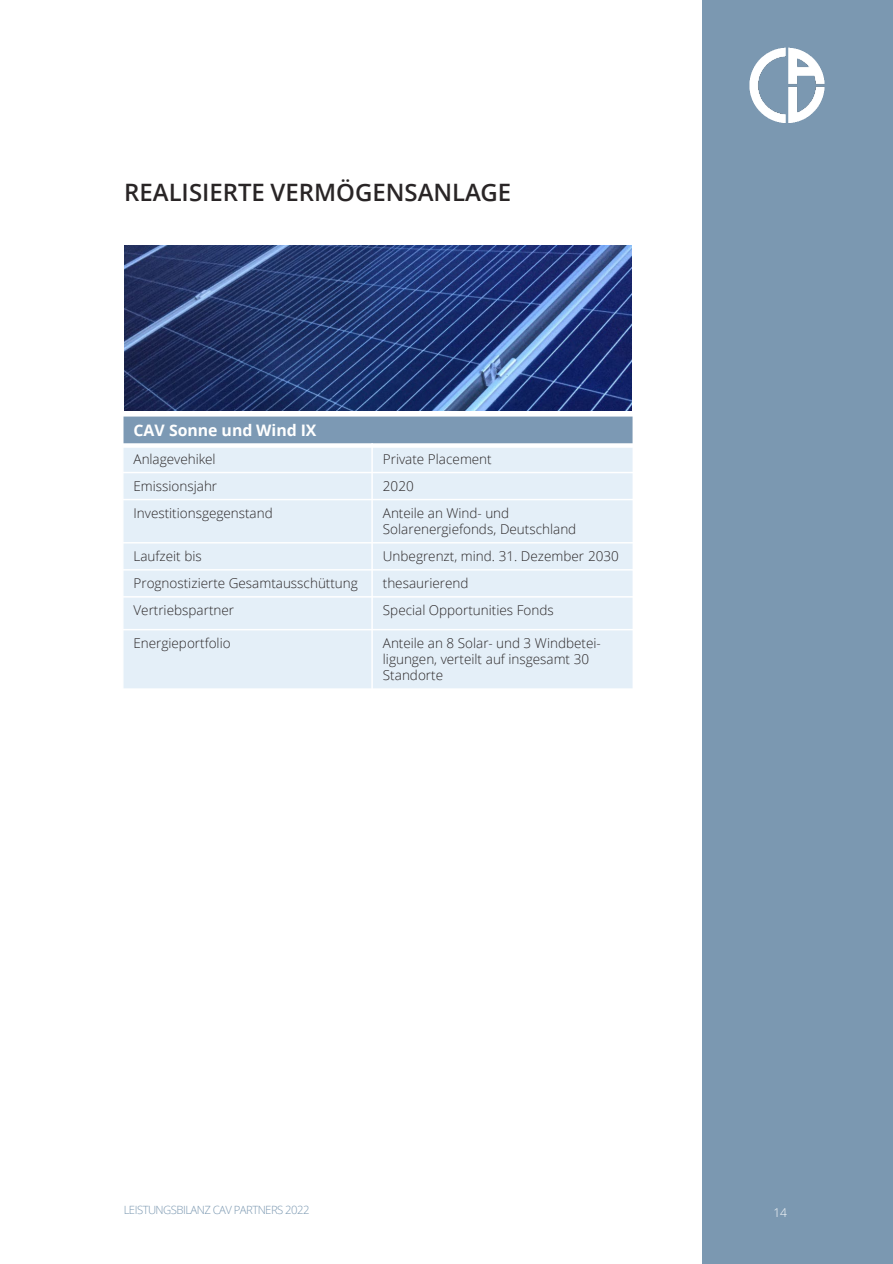
<style>
.page{position:relative;width:893px;height:1264px;background:#fff}
.page>*{position:absolute;margin:0;border:0;box-sizing:border-box;transform-origin:0 0}
.t1{font:600 24px "Open Sans";color:#292526}
.t2{font:700 15.9px "Open Sans";color:#fff}
.t3{font:300 13.5px/16.2px "Open Sans";color:#292526}
.t4{font:300 12px "Open Sans";color:#fff}
.t5{font:300 11.4px "Open Sans";letter-spacing:-.05em;color:#7b98b1}
</style>
<div class="page">
<div style="left:702px;top:0;width:190px;height:1263px;background:#7b98b1"></div>
<div style="left:123px;top:416px;width:510px;height:29px;background:#7c99b4"></div>
<div style="left:123px;top:445px;width:249px;height:27px;background:#deebf7"></div>
<div style="left:372px;top:445px;width:261px;height:27px;background:#deebf7"></div>
<div style="left:123px;top:472px;width:249px;height:27px;background:#deebf7"></div>
<div style="left:372px;top:472px;width:261px;height:27px;background:#deebf7"></div>
<div style="left:123px;top:499px;width:249px;height:43px;background:#deebf7"></div>
<div style="left:372px;top:499px;width:261px;height:43px;background:#deebf7"></div>
<div style="left:123px;top:542px;width:249px;height:27px;background:#deebf7"></div>
<div style="left:372px;top:542px;width:261px;height:27px;background:#deebf7"></div>
<div style="left:123px;top:569px;width:249px;height:27px;background:#deebf7"></div>
<div style="left:372px;top:569px;width:261px;height:27px;background:#deebf7"></div>
<div style="left:123px;top:596px;width:249px;height:33px;background:#deebf7"></div>
<div style="left:372px;top:596px;width:261px;height:33px;background:#deebf7"></div>
<div style="left:123px;top:629px;width:249px;height:60px;background:#deebf7"></div>
<div style="left:372px;top:629px;width:261px;height:60px;background:#deebf7"></div>
<hr style="left:371px;top:443px;width:2px;height:246px;background:#fff">
<svg style="left:123px;top:443px;width:509px;height:4px;background:#f6f8f9"></svg>
<hr style="left:122px;top:471px;width:512px;height:2px;background:#fff">
<hr style="left:122px;top:498px;width:512px;height:2px;background:#fff">
<hr style="left:122px;top:542px;width:512px;height:1px;background:#fff">
<hr style="left:122px;top:569px;width:512px;height:1px;background:#fff">
<hr style="left:122px;top:596px;width:512px;height:1px;background:#fff">
<hr style="left:122px;top:628px;width:512px;height:2px;background:#fff">
<hr style="left:632px;top:415px;width:2px;height:274px;background:#fff">
<hr style="left:122px;top:688px;width:512px;height:1px;background:#fff">
<img style="left:749px;top:47px;width:76px;height:76px">
<img style="left:124px;top:245px;width:507px;height:165px">
<p class="t1" style="left:124px;top:176px;width:388px">REALISIERTE VERMÖGENSANLAGE</p>
<p class="t2" style="left:133px;top:419px;width:184px">CAV Sonne und Wind IX</p>
<p class="t3" style="left:133px;top:450px;width:84px">Anlagevehikel</p>
<p class="t3" style="left:383px;top:450px;width:110px">Private Placement</p>
<p class="t3" style="left:133px;top:477px;width:85px">Emissionsjahr</p>
<p class="t3" style="left:383px;top:477px;width:32px">2020</p>
<p class="t3" style="left:133px;top:504px;width:141px">Investitionsgegenstand</p>
<p class="t3" style="left:383px;top:504px;width:195px">Anteile an Wind- und<br>Solarenergiefonds, Deutschland</p>
<p class="t3" style="left:133px;top:547px;width:70px">Laufzeit bis</p>
<p class="t3" style="left:383px;top:547px;width:237px">Unbegrenzt, mind. 31. Dezember 2030</p>
<p class="t3" style="left:133px;top:574px;width:226px">Prognostizierte Gesamtausschüttung</p>
<p class="t3" style="left:383px;top:574px;width:87px">thesaurierend</p>
<p class="t3" style="left:133px;top:601px;width:102px">Vertriebspartner</p>
<p class="t3" style="left:383px;top:601px;width:172px">Special Opportunities Fonds</p>
<p class="t3" style="left:133px;top:634px;width:99px">Energieportfolio</p>
<p class="t3" style="left:383px;top:634px;width:219px">Anteile an 8 Solar- und 3 Windbetei&shy;ligungen, verteilt auf insgesamt 30<br>Standorte</p>
<p class="t5" style="left:124px;top:1201px;width:187px">LEISTUNGSBILANZ CAV PARTNERS 2022</p>
<p class="t4" style="left:773px;top:1203px;width:15px">14</p>
</div>
